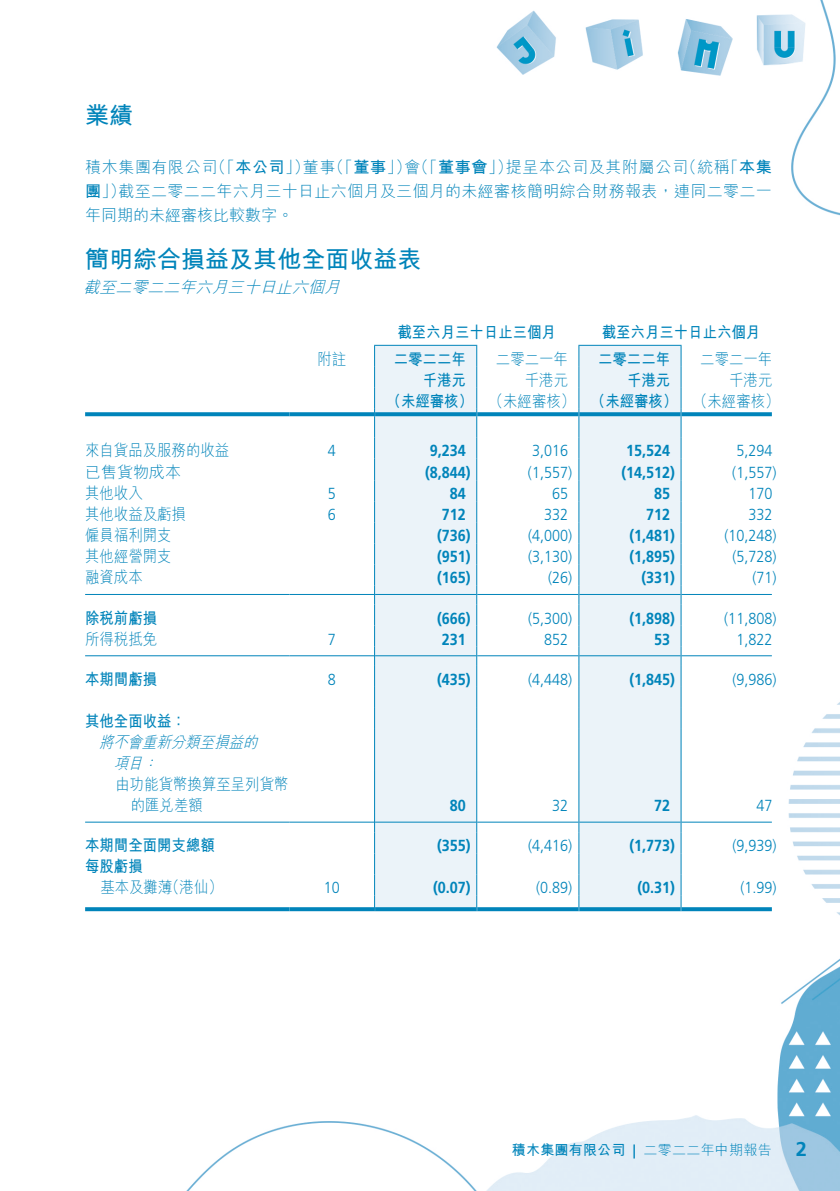
<style>
.page{position:relative;width:840px;height:1191px;background:#fff}
.page>*{position:absolute;margin:0;border:0;box-sizing:border-box;transform-origin:0 0}
.t1{font:700 24px "M Hei HK";color:#0084ba}
.t2{font:700 20px "Frutiger LT Std";color:#0084ba}
.t3{font:300 16px "Frutiger LT Std";color:#0084ba;scale:.9 1}
.t4{font:700 16px "Frutiger LT Std";color:#0084ba;scale:.9 1}
.t5{font:700 16px/21px "M Hei HK";color:#0084ba;scale:.9 1}
.t6{font:300 16px "M Hei HK";color:#0084ba;scale:.9 1}
.t7{font:300 16px/24px "M Hei HK";color:#0084ba}
.t8{font:300 16px/24px "M Hei HK";letter-spacing:.02em;color:#0084ba}
.t9{font:italic 300 16px "M Hei HK";color:#0084ba}
.t10{font:italic 300 16px/21px "M Hei HK";color:#0084ba;scale:.9 1}
.t11{font:300 16px "M Hei HK";letter-spacing:.04em;color:#0084ba}
.t12{font:700 16px "M Hei HK";color:#0084ba}
.t13{font:300 14px "M Hei HK";letter-spacing:.02em;color:#0084ba}
.t14{font:700 14px "M Hei HK";letter-spacing:.015em;color:#0084ba}
.t15{font:700 14px "Frutiger LT Std";color:#0084ba}
.s1{font-weight:700}
.s2{font-weight:300}
</style>
<div class="page">
<img style="left:85px;top:0;width:754px;height:1191px">
<svg style="left:375px;top:345px;width:305px;height:562px;fill:#ebf3f9"></svg>
<hr style="left:374px;top:345px;width:103px;height:1px;background:#0084ba">
<hr style="left:578px;top:345px;width:103px;height:1px;background:#0084ba">
<svg style="left:374px;top:346px;width:1px;height:383px"></svg>
<svg style="left:476px;top:346px;width:1px;height:383px"></svg>
<svg style="left:578px;top:346px;width:1px;height:383px"></svg>
<svg style="left:680px;top:346px;width:1px;height:383px"></svg>
<hr style="left:374px;top:729px;width:1px;height:42px;background:#0084ba">
<hr style="left:476px;top:729px;width:1px;height:42px;background:#0084ba">
<hr style="left:578px;top:729px;width:1px;height:42px;background:#0084ba">
<hr style="left:680px;top:729px;width:1px;height:42px;background:#0084ba">
<hr style="left:374px;top:771px;width:1px;height:42px;background:#0084ba">
<hr style="left:476px;top:771px;width:1px;height:42px;background:#0084ba">
<hr style="left:578px;top:771px;width:1px;height:42px;background:#0084ba">
<hr style="left:680px;top:771px;width:1px;height:42px;background:#0084ba">
<svg style="left:374px;top:813px;width:1px;height:98px"></svg>
<svg style="left:476px;top:813px;width:1px;height:98px"></svg>
<svg style="left:578px;top:813px;width:1px;height:98px"></svg>
<svg style="left:680px;top:813px;width:1px;height:98px"></svg>
<svg style="left:85px;top:412px;width:204px;height:4px"></svg>
<svg style="left:289px;top:412px;width:85px;height:4px"></svg>
<svg style="left:375px;top:412px;width:101px;height:4px"></svg>
<svg style="left:477px;top:412px;width:101px;height:4px"></svg>
<svg style="left:579px;top:412px;width:101px;height:4px"></svg>
<svg style="left:681px;top:412px;width:90px;height:4px"></svg>
<hr style="left:85px;top:594px;width:204px;height:1px;background:#0084ba">
<hr style="left:289px;top:594px;width:85px;height:1px;background:#0084ba">
<hr style="left:375px;top:594px;width:101px;height:1px;background:#0084ba">
<hr style="left:477px;top:594px;width:101px;height:1px;background:#0084ba">
<hr style="left:579px;top:594px;width:101px;height:1px;background:#0084ba">
<hr style="left:681px;top:594px;width:90px;height:1px;background:#0084ba">
<hr style="left:85px;top:655px;width:204px;height:1px;background:#0084ba">
<hr style="left:289px;top:655px;width:85px;height:1px;background:#0084ba">
<hr style="left:375px;top:655px;width:101px;height:1px;background:#0084ba">
<hr style="left:477px;top:655px;width:101px;height:1px;background:#0084ba">
<hr style="left:579px;top:655px;width:101px;height:1px;background:#0084ba">
<hr style="left:681px;top:655px;width:90px;height:1px;background:#0084ba">
<hr style="left:85px;top:821px;width:204px;height:1px;background:#0084ba">
<hr style="left:289px;top:821px;width:85px;height:1px;background:#0084ba">
<hr style="left:375px;top:821px;width:101px;height:1px;background:#0084ba">
<hr style="left:477px;top:821px;width:101px;height:1px;background:#0084ba">
<hr style="left:579px;top:821px;width:101px;height:1px;background:#0084ba">
<hr style="left:681px;top:821px;width:90px;height:1px;background:#0084ba">
<svg style="left:85px;top:907px;width:204px;height:4px"></svg>
<svg style="left:289px;top:907px;width:85px;height:4px"></svg>
<svg style="left:375px;top:907px;width:101px;height:4px"></svg>
<svg style="left:477px;top:907px;width:101px;height:4px"></svg>
<svg style="left:579px;top:907px;width:101px;height:4px"></svg>
<svg style="left:681px;top:907px;width:90px;height:4px"></svg>
<h1 class="t1" style="left:85px;top:97px;width:49px">業績</h1>
<p class="t7" style="left:328px;top:154px;width:186px">（「<span class="s1">董事</span>」）（「<span class="s1">董事會</span>」）</p>
<p class="t7" style="left:210px;top:154px;width:101px">（「<span class="s1">本公司</span>」）</p>
<p class="t7" style="left:680px;top:154px;width:51px">（統稱</p>
<p class="t11" style="left:505px;top:158px;width:184px">提呈本公司及其附屬公司</p>
<p class="t7" style="left:404px;top:154px;width:17px">會</p>
<p class="t8" style="left:118px;top:154px;width:654px;text-indent:-33px">積木集團有限公司<br>截至二零二二年六月三十日止六個月及三個月的未經審核簡明綜合財務報表，連同二零二一</p>
<p class="t12" style="left:722px;top:155px;width:51px"><span class="s2">「</span>本集</p>
<p class="t7" style="left:303px;top:154px;width:34px">董事</p>
<p class="t7" style="left:85px;top:178px;width:209px"><span class="s1">團</span>」）<br>年同期的未經審核比較數字。</p>
<h1 class="t1" style="left:85px;top:241px;width:337px">簡明綜合損益及其他全面收益表</h1>
<p class="t9" style="left:83px;top:278px;width:262px">截至二零二二年六月三十日止六個月</p>
<p class="t5" style="left:397px;top:320px;width:178px">截至六月三十日止三個月</p>
<p class="t5" style="left:601px;top:320px;width:178px">截至六月三十日止六個月</p>
<p class="t6" style="left:317px;top:351px;width:33px">附註</p>
<p class="t5" style="left:393px;top:347px;width:81px">二零二二年</p>
<p class="t6" style="left:495px;top:351px;width:81px">二零二一年</p>
<p class="t5" style="left:597px;top:347px;width:81px">二零二二年</p>
<p class="t6" style="left:700px;top:351px;width:81px">二零二一年</p>
<p class="t6" style="left:85px;top:442px;width:161px">來自貨品及服務的收益</p>
<p class="t3" style="left:327px;top:441px;width:10px">4</p>
<p class="t6" style="left:524px;top:372px;width:50px">千港元</p>
<p class="t6" style="left:728px;top:372px;width:50px">千港元</p>
<p class="t5" style="left:386px;top:368px;width:438px;text-indent:36px">千港元<br>（未經審核） <span class="s2">（未經審核）</span> （未經審核） <span class="s2">（未經審核(</span></p>
<p class="t3" style="left:736px;top:441px;width:42px">5,294</p>
<p class="t5" style="left:626px;top:368px;width:50px">千港元</p>
<p class="t4" style="left:429px;top:441px;width:42px">9,234</p>
<p class="t4" style="left:625px;top:441px;width:50px">15,524</p>
<p class="t3" style="left:531px;top:441px;width:42px">3,016</p>
<p class="t7" style="left:85px;top:460px;width:97px">已售貨物成本</p>
<p class="t4" style="left:425px;top:463px;width:52px">)8,844(</p>
<p class="t3" style="left:527px;top:463px;width:50px">)1,557(</p>
<p class="t4" style="left:621px;top:463px;width:61px">)14,512(</p>
<p class="t3" style="left:732px;top:463px;width:50px">)1,557(</p>
<p class="t6" style="left:85px;top:485px;width:66px">其他收入</p>
<p class="t3" style="left:327px;top:484px;width:10px">5</p>
<p class="t4" style="left:449px;top:484px;width:19px">84</p>
<p class="t3" style="left:551px;top:484px;width:19px">65</p>
<p class="t4" style="left:653px;top:484px;width:19px">85</p>
<p class="t3" style="left:748px;top:484px;width:28px">170</p>
<p class="t6" style="left:85px;top:506px;width:113px">其他收益及虧損</p>
<p class="t3" style="left:327px;top:505px;width:10px">6</p>
<p class="t4" style="left:441px;top:505px;width:28px">712</p>
<p class="t3" style="left:543px;top:505px;width:28px">332</p>
<p class="t4" style="left:645px;top:505px;width:28px">712</p>
<p class="t3" style="left:748px;top:505px;width:28px">332</p>
<p class="t6" style="left:85px;top:527px;width:97px">僱員福利開支</p>
<p class="t4" style="left:437px;top:526px;width:39px">)736(</p>
<p class="t3" style="left:527px;top:526px;width:50px">)4,000(</p>
<p class="t4" style="left:629px;top:526px;width:52px">)1,481(</p>
<p class="t3" style="left:724px;top:526px;width:59px">)10,248(</p>
<p class="t6" style="left:85px;top:548px;width:97px">其他經營開支</p>
<p class="t4" style="left:437px;top:547px;width:39px">)951(</p>
<p class="t3" style="left:527px;top:547px;width:50px">)3,130(</p>
<p class="t4" style="left:629px;top:547px;width:52px">)1,895(</p>
<p class="t3" style="left:732px;top:547px;width:50px">)5,728(</p>
<p class="t6" style="left:85px;top:569px;width:65px">融資成本</p>
<p class="t4" style="left:437px;top:568px;width:39px">)165(</p>
<p class="t3" style="left:547px;top:568px;width:28px">)26(</p>
<p class="t4" style="left:641px;top:568px;width:39px">)331(</p>
<p class="t3" style="left:752px;top:568px;width:28px">)71(</p>
<p class="t5" style="left:85px;top:606px;width:81px">除稅前虧損</p>
<p class="t4" style="left:437px;top:608px;width:39px">)666(</p>
<p class="t3" style="left:527px;top:609px;width:50px">)5,300(</p>
<p class="t4" style="left:629px;top:608px;width:52px">)1,898(</p>
<p class="t3" style="left:724px;top:609px;width:59px">)11,808(</p>
<p class="t6" style="left:85px;top:630px;width:82px">所得稅抵免</p>
<p class="t3" style="left:327px;top:630px;width:10px">7</p>
<p class="t4" style="left:441px;top:629px;width:28px">231</p>
<p class="t3" style="left:543px;top:630px;width:28px">852</p>
<p class="t4" style="left:653px;top:629px;width:19px">53</p>
<p class="t3" style="left:736px;top:630px;width:42px">1,822</p>
<p class="t5" style="left:85px;top:667px;width:81px">本期間虧損</p>
<p class="t5" style="left:85px;top:709px;width:113px">其他全面收益：</p>
<p class="t10" style="left:143px;top:731px;width:133px;text-indent:-44px">將不會重新分類至損益的：</p>
<p class="t10" style="left:114px;top:752px;width:38px">項目</p>
<p class="t6" style="left:115px;top:776px;width:193px">由功能貨幣換算至呈列貨幣</p>
<p class="t3" style="left:327px;top:670px;width:10px">8</p>
<p class="t4" style="left:437px;top:670px;width:39px">)435(</p>
<p class="t3" style="left:527px;top:670px;width:50px">)4,448(</p>
<p class="t4" style="left:629px;top:670px;width:52px">)1,845(</p>
<p class="t3" style="left:732px;top:670px;width:50px">)9,986(</p>
<p class="t6" style="left:131px;top:797px;width:81px">的匯兌差額</p>
<p class="t4" style="left:449px;top:796px;width:19px">80</p>
<p class="t3" style="left:551px;top:796px;width:19px">32</p>
<p class="t4" style="left:653px;top:796px;width:19px">72</p>
<p class="t3" style="left:756px;top:796px;width:19px">47</p>
<p class="t5" style="left:85px;top:833px;width:145px">本期間全面開支總額每股虧損</p>
<p class="t4" style="left:437px;top:836px;width:39px">)355(</p>
<p class="t3" style="left:527px;top:836px;width:50px">)4,416(</p>
<p class="t4" style="left:629px;top:836px;width:52px">)1,773(</p>
<p class="t3" style="left:732px;top:836px;width:50px">)9,939(</p>
<p class="t6" style="left:165px;top:879px;width:66px">（港仙(</p>
<p class="t6" style="left:100px;top:879px;width:81px">基本及攤薄</p>
<p class="t3" style="left:323px;top:878px;width:19px">10</p>
<p class="t4" style="left:433px;top:878px;width:43px">)0.07(</p>
<p class="t3" style="left:535px;top:878px;width:42px">)0.89(</p>
<p class="t4" style="left:637px;top:878px;width:43px">)0.31(</p>
<p class="t3" style="left:740px;top:878px;width:42px">)1.99(</p>
<p class="t14" style="left:511px;top:1139px;width:115px">積木集團有限公司</p>
<p class="t15" style="left:632px;top:1141px;width:5px">|</p>
<p class="t13" style="left:643px;top:1142px;width:130px">二零二二年中期報告</p>
<p class="t2" style="left:795px;top:1137px;width:13px">2</p>
</div>
